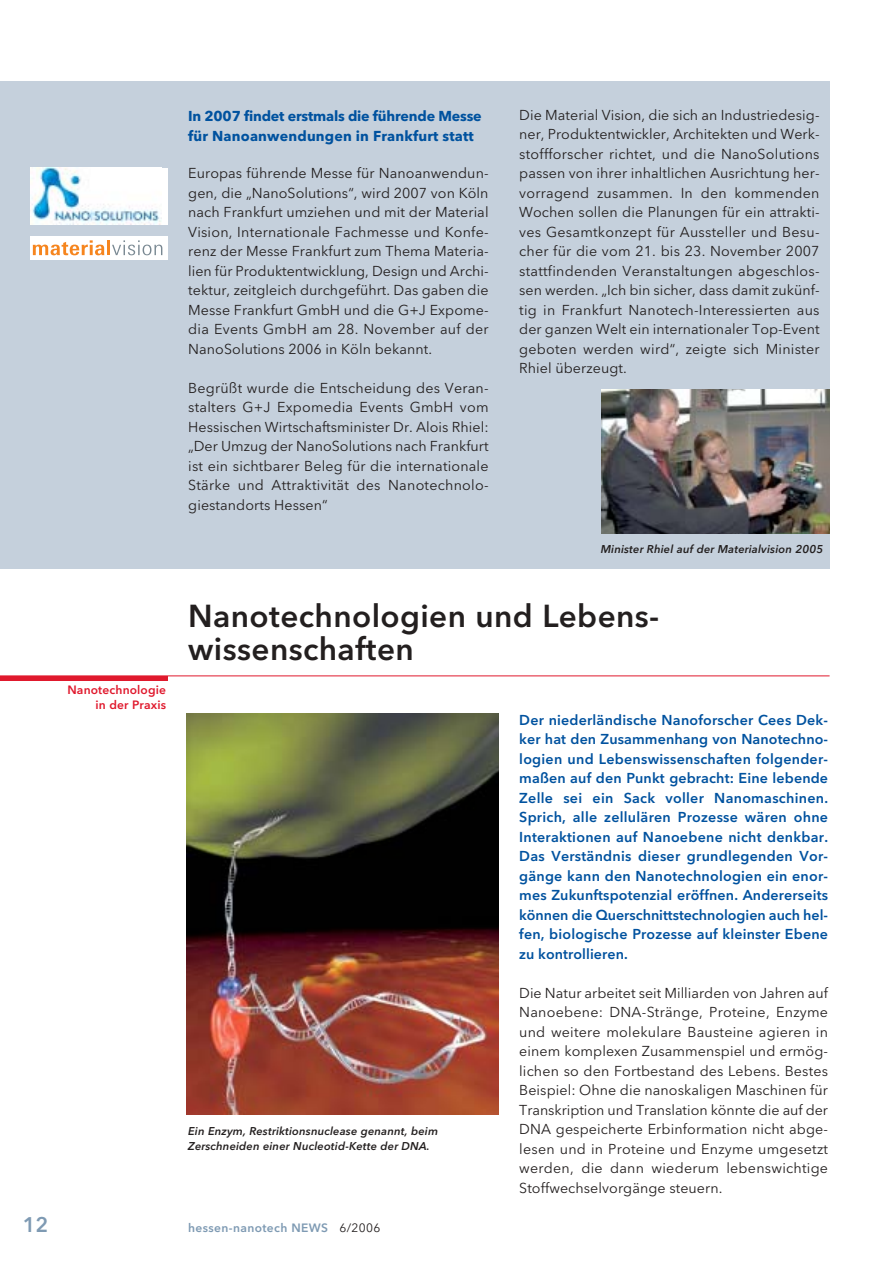
<style>
.page{position:relative;width:893px;height:1262px;background:#fff}
.page>*{position:absolute;margin:0;border:0;box-sizing:border-box;transform-origin:0 0}
.t1{font:600 31.5px/33px "Avenir Next LT Pro";letter-spacing:.01em;color:#231f1f}
.t2{font:600 21px "Avenir Next LT Pro";color:#7e9ab3}
.t3{font:14.25px/19.5px "Avenir Next LT Pro";letter-spacing:.015em;color:#231f1f;text-align:justify}
.t4{font:600 14.25px/19.5px "Avenir Next LT Pro";letter-spacing:.01em;color:#00529f;text-align:justify}
.t5{font:700 14.25px/19.5px "Avenir Next LT Pro";color:#00529f}
.t6{font:600 12px/15px "Avenir Next LT Pro";letter-spacing:.01em;color:#e0192d;text-align:right}
.t7{font:600 12px "Avenir Next LT Pro";letter-spacing:.03em;color:#7e9ab3}
.t8{font:italic 600 11.25px/15px "Avenir Next LT Pro";letter-spacing:.01em;color:#231f1f}
.s1{font-weight:400;color:#231f1f}
</style>
<div class="page">
<div style="left:0;top:81px;width:829px;height:487px;background:#c5d0dc"></div>
<hr style="left:0;top:676px;width:168px;height:4px;background:#e0192d">
<img style="left:187px;top:713px;width:311px;height:401px">
<div style="left:30px;top:237px;width:138px;height:23px;background:#fff"></div>
<svg style="left:33px;top:240px;width:71px;height:15px"></svg>
<hr style="left:107px;top:240px;width:3px;height:15px;background:#f6851e">
<svg style="left:112px;top:240px;width:50px;height:15px"></svg>
<div style="left:30px;top:168px;width:138px;height:56px;background:#fff"></div>
<img style="left:31px;top:168px;width:130px;height:56px">
<img style="left:601px;top:389px;width:228px;height:145px">
<hr style="left:0;top:675px;width:829px;height:1px;background:#e0192d">
<p class="t5" style="left:188px;top:107px;width:295px">In 2007 findet erstmals die führende Messe für Nanoanwendungen in Frankfurt statt</p>
<p class="t3" style="left:188px;top:165px;width:302px">Europas führende Messe für Nanoanwendun&shy;gen, die „NanoSolutions“, wird 2007 von Köln nach Frankfurt umziehen und mit der Material Vision, Internationale Fachmesse und Konfe&shy;renz der Messe Frankfurt zum Thema Materia&shy;lien für Produktentwicklung, Design und Archi&shy;tektur, zeitgleich durchgeführt. Das gaben die Messe Frankfurt GmbH und die G+J Expome&shy;dia Events GmbH am 28. November auf der NanoSolutions 2006 in Köln bekannt.</p>
<p class="t3" style="left:188px;top:379px;width:302px">Begrüßt wurde die Entscheidung des Veran&shy;stalters G+J Expomedia Events GmbH vom Hessischen Wirtschaftsminister Dr. Alois Rhiel: „Der Umzug der NanoSolutions nach Frankfurt ist ein sichtbarer Beleg für die internationale Stärke und Attraktivität des Nanotechnolo&shy;giestandorts Hessen“</p>
<p class="t3" style="left:519px;top:106px;width:302px">Die Material Vision, die sich an Industriedesig&shy;ner, Produktentwickler, Architekten und Werk&shy;stoffforscher richtet, und die NanoSolutions passen von ihrer inhaltlichen Ausrichtung her&shy;vorragend zusammen. In den kommenden Wochen sollen die Planungen für ein attrakti&shy;ves Gesamtkonzept für Aussteller und Besu&shy;cher für die vom 21. bis 23. November 2007 stattfindenden Veranstaltungen abgeschlos&shy;sen werden. „Ich bin sicher, dass damit zukünf&shy;tig in Frankfurt Nanotech-Interessierten aus der ganzen Welt ein internationaler Top-Event geboten werden wird“, zeigte sich Minister Rhiel überzeugt.</p>
<p class="t8" style="left:600px;top:542px;width:224px">Minister Rhiel auf der Materialvision 2005</p>
<p class="t6" style="left:67px;top:683px;width:100px">Nanotechnologie in der Praxis</p>
<h1 class="t1" style="left:188px;top:602px;width:472px">Nanotechnologien und Lebens&shy;wissenschaften</h1>
<p class="t8" style="left:188px;top:1124px;width:251px">Ein Enzym, Restriktionsnuclease genannt, beim<br>Zerschneiden einer Nucleotid-Kette der DNA.</p>
<p class="t4" style="left:519px;top:711px;width:310px">Der niederländische Nanoforscher Cees Dek&shy;ker hat den Zusammenhang von Nanotechno&shy;logien und Lebenswissenschaften folgender&shy;maßen auf den Punkt gebracht: Eine lebende Zelle sei ein Sack voller Nanomaschinen.<br>Sprich, alle zellulären Prozesse wären ohne Interaktionen auf Nanoebene nicht denkbar.<br>Das Verständnis dieser grundlegenden Vor&shy;gänge kann den Nanotechnologien ein enor&shy;mes Zukunftspotenzial eröffnen. Andererseits können die Querschnittstechnologien auch hel&shy;fen, biologische Prozesse auf kleinster Ebene zu kontrollieren.</p>
<p class="t3" style="left:519px;top:984px;width:310px">Die Natur arbeitet seit Milliarden von Jahren auf Nanoebene: DNA-Stränge, Proteine, Enzyme und weitere molekulare Bausteine agieren in einem komplexen Zusammenspiel und ermög&shy;lichen so den Fortbestand des Lebens. Bestes Beispiel: Ohne die nanoskaligen Maschinen für Transkription und Translation könnte die auf der DNA gespeicherte Erbinformation nicht abge&shy;lesen und in Proteine und Enzyme umgesetzt werden, die dann wiederum lebenswichtige Stoffwechselvorgänge steuern.</p>
<h2 class="t2" style="left:23px;top:1216px;width:27px">12</h2>
<p class="t7" style="left:188px;top:1222px;width:194px">hessen-nanotech NEWS <span class="s1">6/2006</span></p>
</div>
